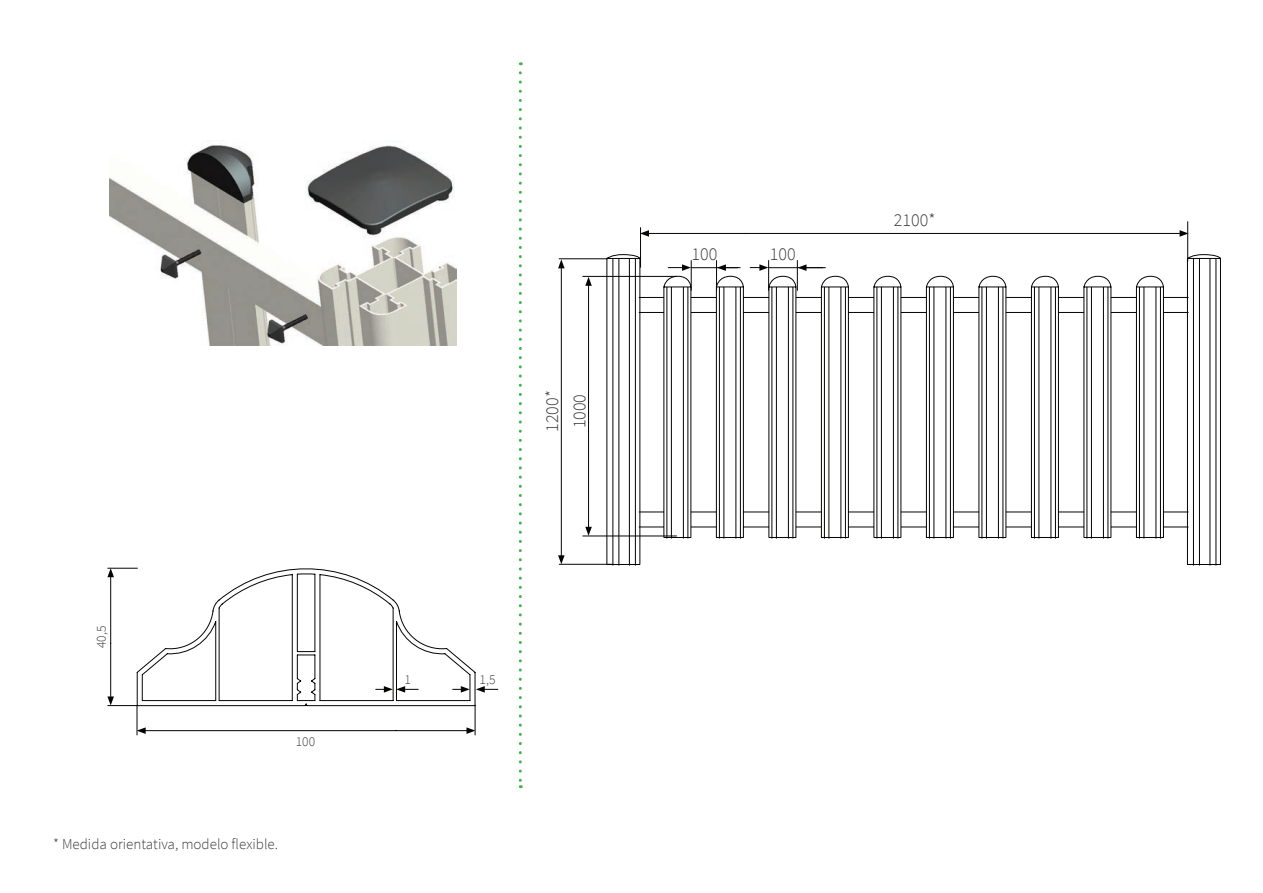
<style>
.page{position:relative;width:1263px;height:893px;background:#fff}
.page>*{position:absolute;margin:0;border:0;box-sizing:border-box;transform-origin:0 0}
.t1{font:300 18px/27.2px "Source Sans Pro";color:#3e3e3f}
.t2{font:300 15px "Source Sans Pro";color:#3e3e3f}
.t3{font:300 13.5px "Source Sans Pro";color:#3e3e3f}
</style>
<div class="page">
<svg style="left:519px;top:73px;width:3px;height:715px"></svg>
<img style="left:109px;top:140px;width:348px;height:205px">
<svg style="left:606px;top:254px;width:32px;height:312px"></svg>
<svg style="left:638px;top:254px;width:583px;height:312px"></svg>
<svg style="left:717px;top:264px;width:23px;height:7px"></svg>
<svg style="left:668px;top:264px;width:23px;height:7px"></svg>
<svg style="left:798px;top:264px;width:25px;height:7px"></svg>
<svg style="left:750px;top:264px;width:18px;height:7px"></svg>
<hr style="left:691px;top:267px;width:47px;height:1px;background:#040503">
<hr style="left:769px;top:267px;width:56px;height:1px;background:#040503">
<hr style="left:691px;top:260px;width:1px;height:30px;background:#040503">
<hr style="left:768px;top:260px;width:1px;height:30px;background:#040503">
<hr style="left:716px;top:260px;width:1px;height:30px;background:#040503">
<hr style="left:797px;top:260px;width:1px;height:30px;background:#040503">
<hr style="left:396px;top:730px;width:73px;height:1px;background:#040503">
<hr style="left:143px;top:730px;width:253px;height:1px;background:#040503">
<svg style="left:466px;top:727px;width:9px;height:7px"></svg>
<svg style="left:138px;top:727px;width:8px;height:7px"></svg>
<hr style="left:137px;top:705px;width:1px;height:30px;background:#040503">
<hr style="left:475px;top:705px;width:1px;height:30px;background:#040503">
<hr style="left:110px;top:643px;width:1px;height:56px;background:#040503">
<hr style="left:110px;top:575px;width:1px;height:68px;background:#040503">
<svg style="left:107px;top:696px;width:29px;height:10px"></svg>
<svg style="left:107px;top:568px;width:29px;height:9px"></svg>
<svg style="left:476px;top:686px;width:22px;height:7px"></svg>
<svg style="left:136px;top:567px;width:340px;height:140px"></svg>
<hr style="left:646px;top:233px;width:100px;height:1px;background:#040503">
<hr style="left:746px;top:233px;width:436px;height:1px;background:#040503">
<svg style="left:641px;top:230px;width:8px;height:7px"></svg>
<svg style="left:1179px;top:230px;width:8px;height:7px"></svg>
<hr style="left:1187px;top:222px;width:1px;height:39px;background:#040503">
<hr style="left:640px;top:228px;width:1px;height:39px;background:#040503">
<hr style="left:559px;top:259px;width:48px;height:1px;background:#040503">
<hr style="left:559px;top:564px;width:54px;height:1px;background:#040503">
<hr style="left:561px;top:266px;width:1px;height:292px;background:#040503">
<svg style="left:558px;top:259px;width:7px;height:9px"></svg>
<svg style="left:558px;top:555px;width:7px;height:9px"></svg>
<hr style="left:588px;top:283px;width:1px;height:246px;background:#040503">
<svg style="left:585px;top:277px;width:7px;height:9px"></svg>
<svg style="left:585px;top:527px;width:7px;height:9px"></svg>
<hr style="left:583px;top:276px;width:93px;height:1px;background:#040503">
<hr style="left:583px;top:536px;width:93px;height:1px;background:#040503">
<p class="t3" style="left:93px;top:648px;width:24px;rotate:-90deg">40,5</p>
<p class="t3" style="left:296px;top:733px;width:21px">100</p>
<p class="t2" style="left:53px;top:835px;width:226px">* Medida orientativa, modelo flexible.</p>
<p class="t1" style="left:539px;top:432px;width:43px;rotate:-90deg">1200*<br>1000</p>
<p class="t3" style="left:404px;top:671px;width:8px">1</p>
<p class="t3" style="left:480px;top:671px;width:17px">1,5</p>
<p class="t1" style="left:691px;top:241px;width:27px">100</p>
<p class="t1" style="left:770px;top:241px;width:27px">100</p>
<p class="t1" style="left:894px;top:206px;width:43px">2100*</p>
</div>
